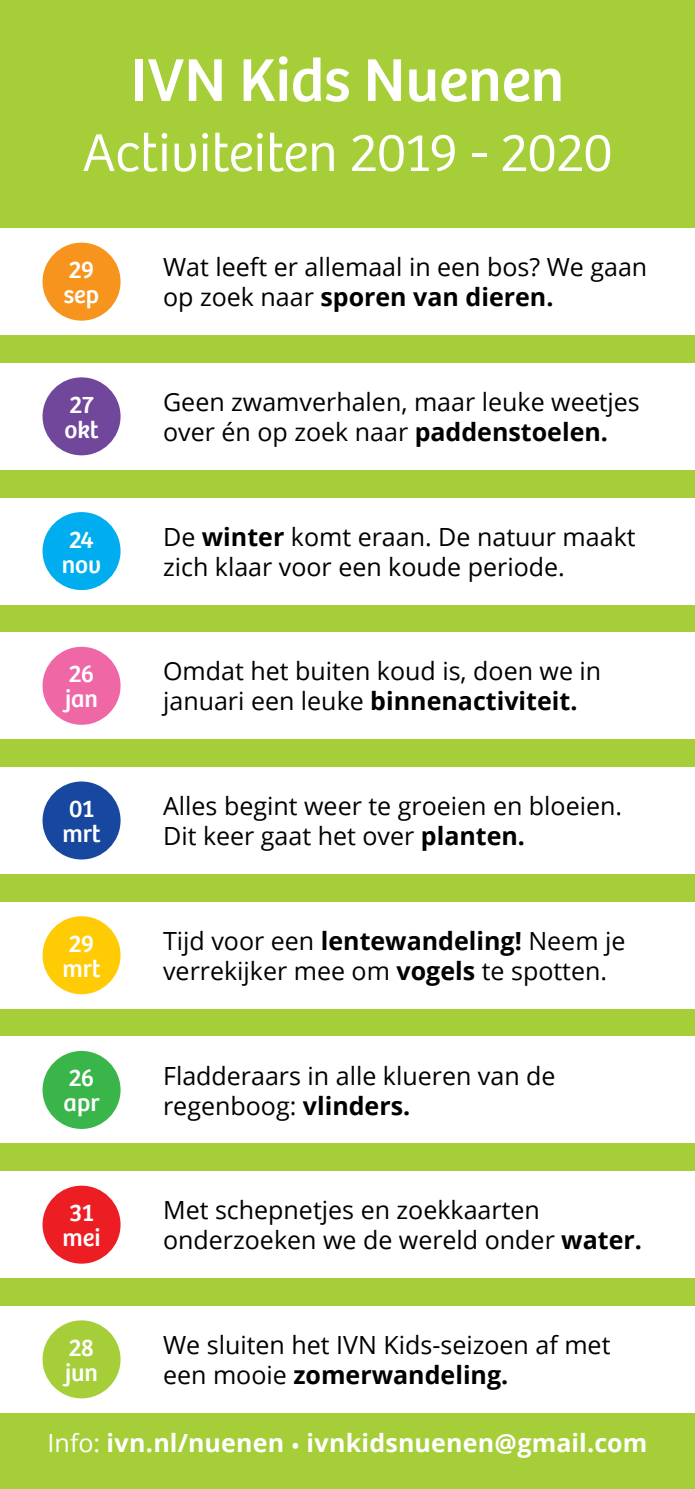
<style>
.page{position:relative;width:695px;height:1489px;background:#fff}
.page>*{position:absolute;margin:0;border:0;box-sizing:border-box;transform-origin:0 0}
.t1{font:62.5px "Bree";color:#fff}
.t2{font:300 55px "Bree";color:#fff}
.t3{font:25px/30px "Open Sans";color:#000}
.t4{font:25px/25px "Bree";color:#fff}
.t5{font:700 25px "Open Sans";letter-spacing:.005em;color:#fff}
.s1{font-weight:700}
.s2{font-weight:400}
</style>
<div class="page">
<div style="left:0;top:0;width:694px;height:1488px;background:#a6ce39"></div>
<div style="left:0;top:632px;width:694px;height:107px;background:#fff"></div>
<div style="left:0;top:498px;width:694px;height:106px;background:#fff"></div>
<div style="left:0;top:363px;width:694px;height:106px;background:#fff"></div>
<div style="left:0;top:228px;width:694px;height:107px;background:#fff"></div>
<div style="left:0;top:767px;width:694px;height:106px;background:#fff"></div>
<div style="left:0;top:902px;width:694px;height:106px;background:#fff"></div>
<div style="left:0;top:1036px;width:694px;height:107px;background:#fff"></div>
<div style="left:0;top:1171px;width:694px;height:106px;background:#fff"></div>
<div style="left:0;top:1305px;width:694px;height:107px;background:#fff"></div>
<div style="left:43px;top:243px;width:77px;height:77px;background:#f7941e;border-radius:50%"></div>
<div style="left:43px;top:377px;width:77px;height:78px;background:#71479c;border-radius:50%"></div>
<div style="left:43px;top:512px;width:77px;height:78px;background:#00aeef;border-radius:50%"></div>
<div style="left:43px;top:646px;width:77px;height:78px;background:#f067a6;border-radius:50%"></div>
<div style="left:43px;top:781px;width:77px;height:78px;background:#17479e;border-radius:50%"></div>
<div style="left:43px;top:916px;width:77px;height:78px;background:#ffcb05;border-radius:50%"></div>
<div style="left:43px;top:1050px;width:77px;height:78px;background:#39b54a;border-radius:50%"></div>
<div style="left:43px;top:1185px;width:77px;height:78px;background:#ed1d24;border-radius:50%"></div>
<div style="left:43px;top:1320px;width:77px;height:78px;background:#a6ce39;border-radius:50%"></div>
<h1 class="t1" style="left:131px;top:44px;width:435px">IVN Kids Nuenen</h1>
<h2 class="t2" style="left:82px;top:121px;width:532px">Activiteiten 2019 - 2020</h2>
<p class="t4" style="left:64px;top:258px;width:37px">29 sep</p>
<p class="t4" style="left:64px;top:392px;width:36px">27 okt</p>
<p class="t4" style="left:62px;top:527px;width:41px">24 nov</p>
<p class="t4" style="left:65px;top:661px;width:34px">26 jan</p>
<p class="t4" style="left:62px;top:796px;width:40px">01 mrt</p>
<p class="t4" style="left:62px;top:931px;width:40px">29 mrt</p>
<p class="t4" style="left:64px;top:1065px;width:37px">26 apr</p>
<p class="t4" style="left:62px;top:1200px;width:40px">31 mei</p>
<p class="t4" style="left:65px;top:1335px;width:35px">28 jun</p>
<p class="t3" style="left:163px;top:251px;width:485px">Wat leeft er allemaal in een bos? We gaan op zoek naar <span class="s1">sporen van dieren.</span></p>
<p class="t3" style="left:163px;top:386px;width:478px">Geen zwamverhalen, maar leuke weetjes over én op zoek naar <span class="s1">paddenstoelen.</span></p>
<p class="t3" style="left:163px;top:521px;width:474px">De <span class="s1">winter</span> komt eraan. De natuur maakt zich klaar voor een koude periode.</p>
<p class="t3" style="left:163px;top:655px;width:439px">Omdat het buiten koud is, doen we in januari een leuke <span class="s1">binnenactiviteit.</span></p>
<p class="t3" style="left:163px;top:790px;width:460px">Alles begint weer te groeien en bloeien.<br>Dit keer gaat het over <span class="s1">planten.</span></p>
<p class="t3" style="left:163px;top:925px;width:464px">Tijd voor een <span class="s1">lentewandeling!</span> Neem je verrekijker mee om <span class="s1">vogels</span> te spotten.</p>
<p class="t3" style="left:163px;top:1059px;width:394px">Fladderaars in alle klueren van de regenboog: <span class="s1">vlinders.</span></p>
<p class="t3" style="left:163px;top:1194px;width:480px">Met schepnetjes en zoekkaarten onderzoeken we de wereld onder <span class="s1">water.</span></p>
<p class="t3" style="left:163px;top:1329px;width:449px">We sluiten het IVN Kids-seizoen af met een mooie <span class="s1">zomerwandeling.</span></p>
<p class="t5" style="left:47px;top:1425px;width:601px"><span class="s2">Info:</span> ivn.nl/nuenen <span class="s2">•</span> ivnkidsnuenen@gmail.com</p>
</div>
